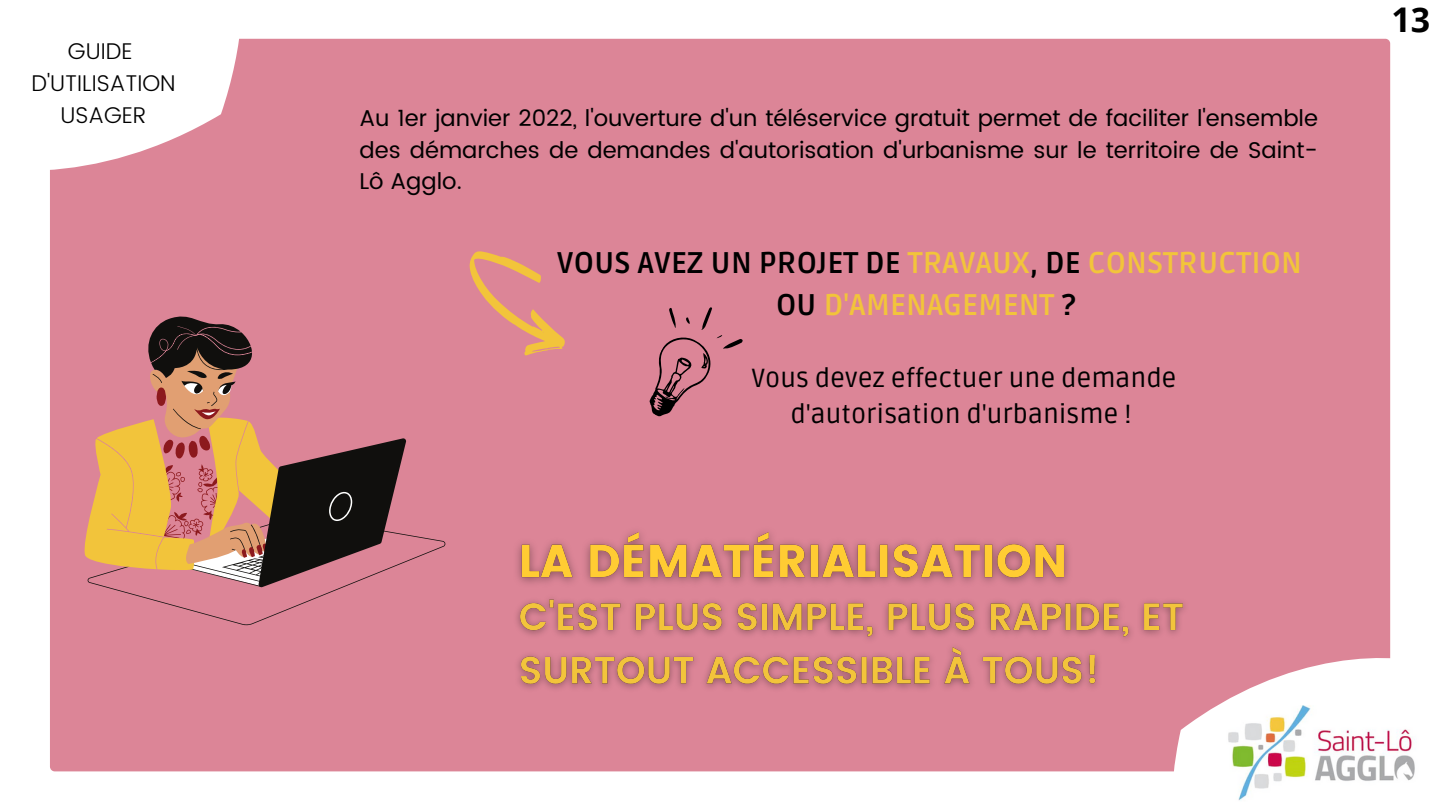
<style>
.page{position:relative;width:1440px;height:810px;background:#fff}
.page>*{position:absolute;margin:0;border:0;box-sizing:border-box;transform-origin:0 0}
.t1{font:700 34px "Open Sans";color:#000}
.t2{font:700 29.9px/41.2px "Ruda";color:#f2c43b;text-align:center}
.t3{font:26.3px/36.4px "Ruda";color:#000;text-align:center}
.t4{font:22.8px/31.7px "Poppins";color:#000;text-align:justify}
.t5{font:300 22.8px/31.9px "Poppins";color:#000;text-align:center}
.s1{color:#000}
</style>
<div class="page">
<div style="left:50px;top:39px;width:1340px;height:732px;background:#dc8597"></div>
<svg style="left:1069px;top:556px;width:322px;height:216px;fill:#dc8597"></svg>
<img style="left:1219px;top:705px;width:196px;height:95px">
<svg style="left:50px;top:38px;width:315px;height:254px;fill:#dc8597"></svg>
<svg style="left:632px;top:306px;width:111px;height:122px;background:#c9798a"></svg>
<svg style="left:81px;top:231px;width:508px;height:394px;background:#c97f7f"></svg>
<img style="left:506px;top:514px;width:588px;height:102px">
<img style="left:508px;top:579px;width:687px;height:136px">
<p class="t5" style="left:32px;top:35px;width:145px">GUIDE<br>D'UTILISATION<br>USAGER</p>
<p class="t4" style="left:359px;top:102px;width:960px">Au 1er janvier 2022, l'ouverture d'un téléservice gratuit permet de faciliter l'ensemble des démarches de demandes d'autorisation d'urbanisme sur le territoire de Saint-Lô Agglo.</p>
<h2 class="t2" style="left:557px;top:243px;width:746px"><span class="s1">VOUS AVEZ UN PROJET DE</span> TRAVAUX<span class="s1">, DE</span> CONSTRUCTION<br><span class="s1">OU</span> D'AMENAGEMENT <span class="s1">?</span></h2>
<p class="t3" style="left:751px;top:360px;width:427px">Vous devez effectuer une demande d'autorisation d'urbanisme !</p>
<h1 class="t1" style="left:1391px;top:-5px;width:40px">13</h1>
</div>
